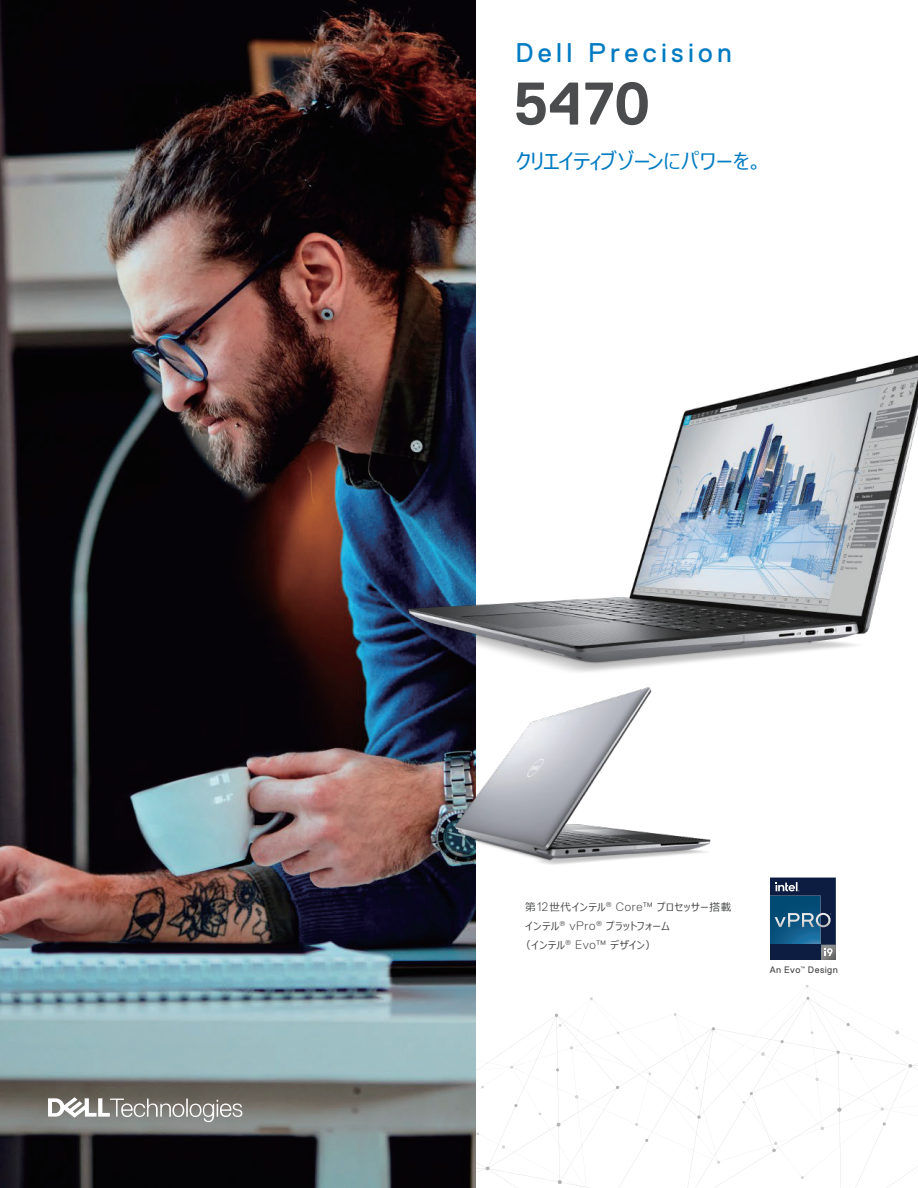
<style>
.page{position:relative;width:918px;height:1188px;background:#fff}
.page>*{position:absolute;margin:0;border:0;box-sizing:border-box;transform-origin:0 0}
.t1{font:700 60px "Dell Replica";color:#4b4c4d}
.t2{font:27px "Dell Replica";letter-spacing:.16em;color:#007bc2}
.t3{font:21.3px "Meiryo UI";letter-spacing:-.005em;color:#007bc2}
.t4{font:10.65px "Meiryo UI";letter-spacing:.05em;color:#4b4c4d}
.t5{font:10.65px "Meiryo UI";letter-spacing:.07em;color:#4b4c4d}
.t6{font:9.3px "Dell Replica";letter-spacing:.045em;color:#4b4c4d}
.s1{font-family:"Dell Replica";font-weight:300;font-size:12.15px}
</style>
<div class="page">
<svg style="left:476px;top:985px;width:442px;height:203px"></svg>
<svg style="left:780px;top:1040px;width:4px;height:3px"></svg>
<svg style="left:846px;top:1023px;width:4px;height:3px"></svg>
<svg style="left:837px;top:1108px;width:5px;height:4px"></svg>
<svg style="left:908px;top:1064px;width:4px;height:4px"></svg>
<svg style="left:712px;top:1027px;width:3px;height:4px"></svg>
<svg style="left:557px;top:1123px;width:4px;height:4px"></svg>
<svg style="left:558px;top:1180px;width:4px;height:4px"></svg>
<svg style="left:772px;top:1142px;width:5px;height:10px"></svg>
<svg style="left:486px;top:1166px;width:4px;height:4px"></svg>
<svg style="left:697px;top:1115px;width:4px;height:4px"></svg>
<svg style="left:883px;top:1122px;width:3px;height:4px"></svg>
<svg style="left:514px;top:1104px;width:4px;height:3px"></svg>
<svg style="left:556px;top:1068px;width:3px;height:4px"></svg>
<img style="left:0;top:0;width:476px;height:1188px">
<svg style="left:48px;top:1097px;width:194px;height:25px"></svg>
<img style="left:437px;top:769px;width:274px;height:182px">
<img style="left:376px;top:303px;width:542px;height:466px">
<svg style="left:821px;top:956px;width:15px;height:4px"></svg>
<div style="left:770px;top:945px;width:51px;height:15px;background:#0d1c41"></div>
<svg style="left:770px;top:878px;width:66px;height:78px;background:#22496d"></svg>
<h2 class="t2" style="left:516px;top:38px;width:218px">Dell Precision</h2>
<h1 class="t1" style="left:513px;top:71px;width:139px">5470</h1>
<h3 class="t3" style="left:516px;top:147px;width:249px">クリエイティブゾーンにパワーを。</h3>
<p class="t5" style="left:525px;top:899px;width:208px">第<span class="s1">12</span>世代インテル<sup>®</sup> <span class="s1">Core™</span> プロセッサー搭載</p>
<p class="t4" style="left:525px;top:918px;width:146px">インテル<sup>®</sup> <span class="s1">vPro</span><sup>®</sup> プラットフォーム</p>
<p class="t4" style="left:520px;top:938px;width:138px">（インテル<sup>®</sup> <span class="s1">Evo™</span> デザイン）</p>
<p class="t6" style="left:770px;top:965px;width:69px">An Evo<sup>™</sup> Design</p>
</div>
